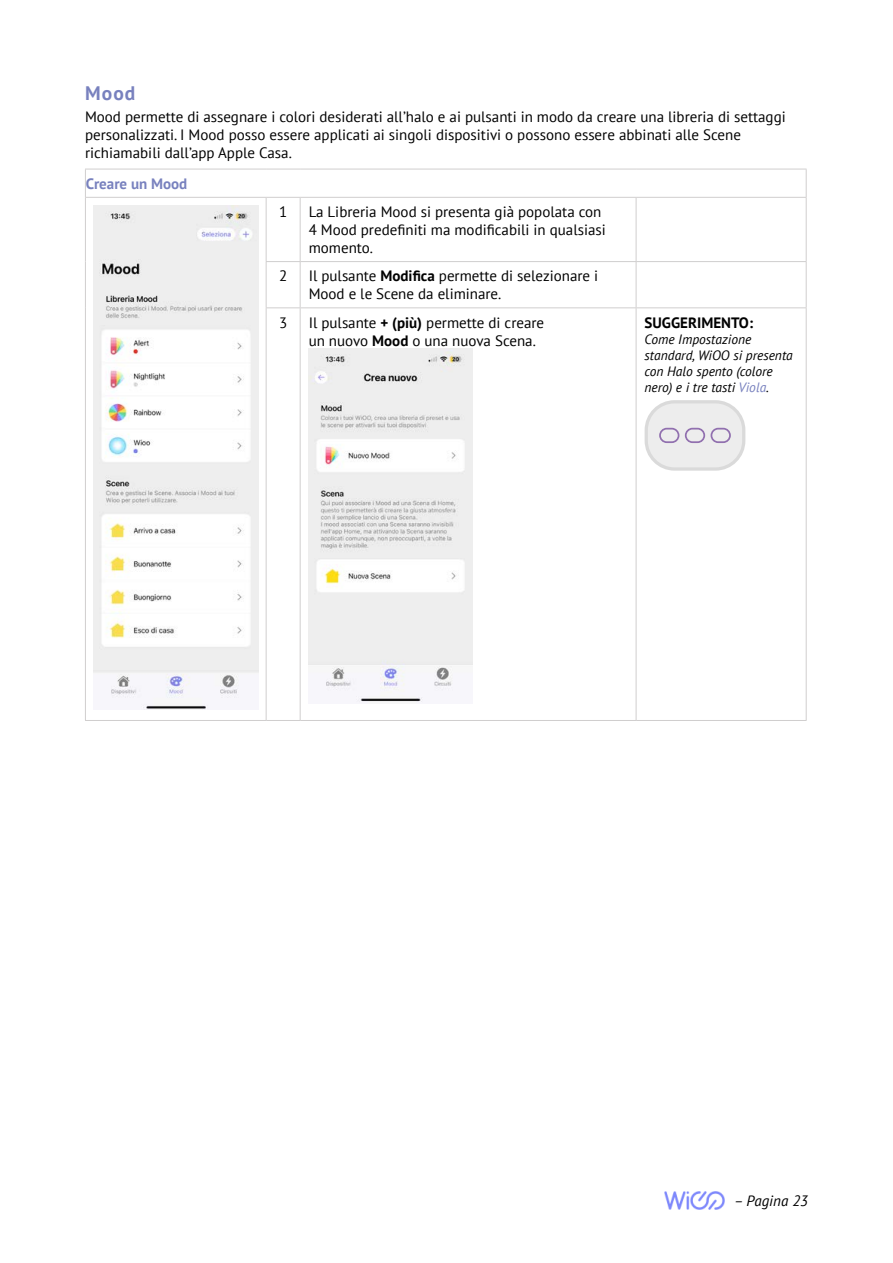
<style>
.page{position:relative;width:893px;height:1263px;background:#fff}
.page>*{position:absolute;margin:0;border:0;box-sizing:border-box;transform-origin:0 0}
.t1{font:700 19.5px "PT Sans";color:#7881be}
.t2{font:15px/18px "PT Sans";color:#000}
.t3{font:700 15px "PT Sans";color:#000}
.t4{font:700 15px "PT Sans";color:#7881be}
.t5{font:italic 15px "PT Sans";color:#000}
.t6{font:italic 13.5px/16.2px "PT Sans";color:#000}
.s1{font-weight:700}
.s2{color:#7881be}
</style>
<div class="page">
<img style="left:664px;top:1191px;width:60px;height:19px">
<hr style="left:85px;top:169px;width:181px;height:1px;background:#d0cece">
<svg style="left:85px;top:170px;width:1px;height:27px"></svg>
<hr style="left:266px;top:169px;width:34px;height:1px;background:#d0cece">
<hr style="left:300px;top:169px;width:336px;height:1px;background:#d0cece">
<hr style="left:636px;top:169px;width:170px;height:1px;background:#d0cece">
<svg style="left:806px;top:169px;width:1px;height:28px"></svg>
<hr style="left:85px;top:197px;width:181px;height:1px;background:#d0cece">
<hr style="left:85px;top:198px;width:1px;height:64px;background:#d0cece">
<hr style="left:266px;top:197px;width:34px;height:1px;background:#d0cece">
<hr style="left:266px;top:198px;width:1px;height:63px;background:#d0cece">
<hr style="left:300px;top:197px;width:336px;height:1px;background:#d0cece">
<hr style="left:300px;top:198px;width:1px;height:63px;background:#d0cece">
<hr style="left:636px;top:197px;width:170px;height:1px;background:#d0cece">
<hr style="left:636px;top:198px;width:1px;height:63px;background:#d0cece">
<hr style="left:806px;top:198px;width:1px;height:63px;background:#d0cece">
<hr style="left:85px;top:262px;width:1px;height:46px;background:#d0cece">
<hr style="left:266px;top:261px;width:34px;height:1px;background:#d0cece">
<hr style="left:266px;top:262px;width:1px;height:45px;background:#d0cece">
<hr style="left:300px;top:261px;width:336px;height:1px;background:#d0cece">
<hr style="left:300px;top:262px;width:1px;height:45px;background:#d0cece">
<hr style="left:636px;top:261px;width:170px;height:1px;background:#d0cece">
<hr style="left:636px;top:262px;width:1px;height:45px;background:#d0cece">
<hr style="left:806px;top:262px;width:1px;height:45px;background:#d0cece">
<hr style="left:85px;top:308px;width:1px;height:412px;background:#d0cece">
<hr style="left:266px;top:307px;width:34px;height:1px;background:#d0cece">
<hr style="left:266px;top:308px;width:1px;height:412px;background:#d0cece">
<hr style="left:300px;top:307px;width:336px;height:1px;background:#d0cece">
<hr style="left:300px;top:308px;width:1px;height:412px;background:#d0cece">
<hr style="left:636px;top:307px;width:170px;height:1px;background:#d0cece">
<hr style="left:636px;top:308px;width:1px;height:412px;background:#d0cece">
<hr style="left:806px;top:308px;width:1px;height:412px;background:#d0cece">
<hr style="left:85px;top:720px;width:181px;height:1px;background:#d0cece">
<hr style="left:266px;top:720px;width:34px;height:1px;background:#d0cece">
<hr style="left:300px;top:720px;width:336px;height:1px;background:#d0cece">
<hr style="left:636px;top:720px;width:170px;height:1px;background:#d0cece">
<img style="left:94px;top:206px;width:164px;height:503px">
<img style="left:309px;top:349px;width:164px;height:354px">
<svg style="left:645px;top:400px;width:100px;height:70px;background:#e8e7e9"></svg>
<h1 class="t1" style="left:85px;top:80px;width:52px">Mood</h1>
<p class="t2" style="left:85px;top:108px;width:702px">Mood permette di assegnare i colori desiderati all’halo e ai pulsanti in modo da creare una libreria di settaggi personalizzati. I Mood posso essere applicati ai singoli dispositivi o possono essere abbinati alle Scene richiamabili dall’app Apple Casa.</p>
<p class="t4" style="left:86px;top:174px;width:103px">Creare un Mood</p>
<p class="t2" style="left:279px;top:202px;width:10px">1</p>
<p class="t2" style="left:309px;top:202px;width:299px">La Libreria Mood si presenta già popolata con<br>4 Mood predefiniti ma modificabili in qualsiasi momento.</p>
<p class="t2" style="left:279px;top:267px;width:10px">2</p>
<p class="t2" style="left:309px;top:267px;width:291px">Il pulsante <span class="s1">Modifica</span> permette di selezionare i<br>Mood e le Scene da eliminare.</p>
<p class="t2" style="left:279px;top:313px;width:10px">3</p>
<p class="t2" style="left:309px;top:313px;width:237px">Il pulsante <span class="s1">+ (più)</span> permette di creare un nuovo <span class="s1">Mood</span> o una nuova Scena.</p>
<p class="t3" style="left:645px;top:312px;width:110px">SUGGERIMENTO:</p>
<p class="t6" style="left:645px;top:331px;width:150px">Come Impostazione standard, WiOO si presenta con Halo spento (colore nero) e i tre tasti <span class="s2">Viola</span>.</p>
<p class="t5" style="left:734px;top:1191px;width:75px">– Pagina 23</p>
</div>
